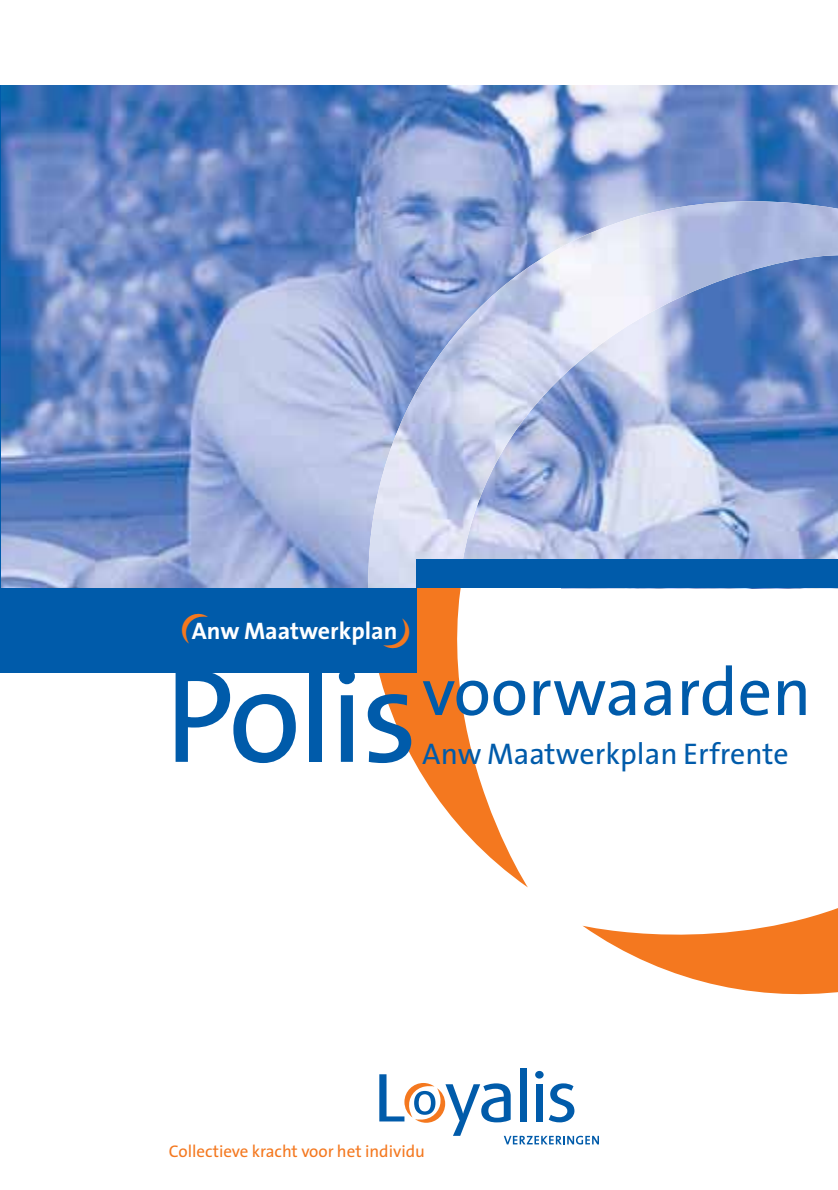
<style>
.page{position:relative;width:838px;height:1190px;background:#fff}
.page>*{position:absolute;margin:0;border:0;box-sizing:border-box;transform-origin:0 0}
.t1{font:68px "The Sans";color:#005baa}
.t2{font:30px "The Sans";color:#005baa}
.t3{font:700 24px "The Sans";color:#fff}
.t4{font:17px "The Sans";color:#f4781f}
.s1{font-family:"Loyalis Quote";font-weight:400;font-size:48px;color:#f4781f}
.s2{font-size:134px}
</style>
<div class="page">
<img style="left:1px;top:86px;width:837px;height:502px">
<svg style="left:211px;top:116px;width:627px;height:472px;background:#8aa1d1"></svg>
<img style="left:368px;top:201px;width:470px;height:387px">
<svg style="left:379px;top:588px;width:459px;height:299px"></svg>
<svg style="left:582px;top:908px;width:256px;height:87px"></svg>
<div style="left:520px;top:1068px;width:7px;height:53px;background:#005baa"></div>
<div style="left:535px;top:1071px;width:9px;height:8px;background:#005baa;border-radius:50%"></div>
<svg style="left:379px;top:1074px;width:220px;height:71px"></svg>
<hr style="left:0;top:85px;width:1px;height:503px;background:#005baa">
<div style="left:0;top:588px;width:417px;height:85px;background:#005baa"></div>
<div style="left:417px;top:560px;width:421px;height:28px;background:#005baa"></div>
<h3 class="t3" style="left:181px;top:622px;width:230px"><span class="s1">1</span>Anw Maatwerkplan<span class="s1">2</span></h3>
<h1 class="t1" style="left:164px;top:666px;width:649px"><span class="s2">Polis</span>voorwaarden</h1>
<h2 class="t2" style="left:422px;top:742px;width:368px">Anw Maatwerkplan Erfrente</h2>
<p class="t4" style="left:169px;top:1145px;width:258px">Collectieve kracht voor het individu</p>
</div>
